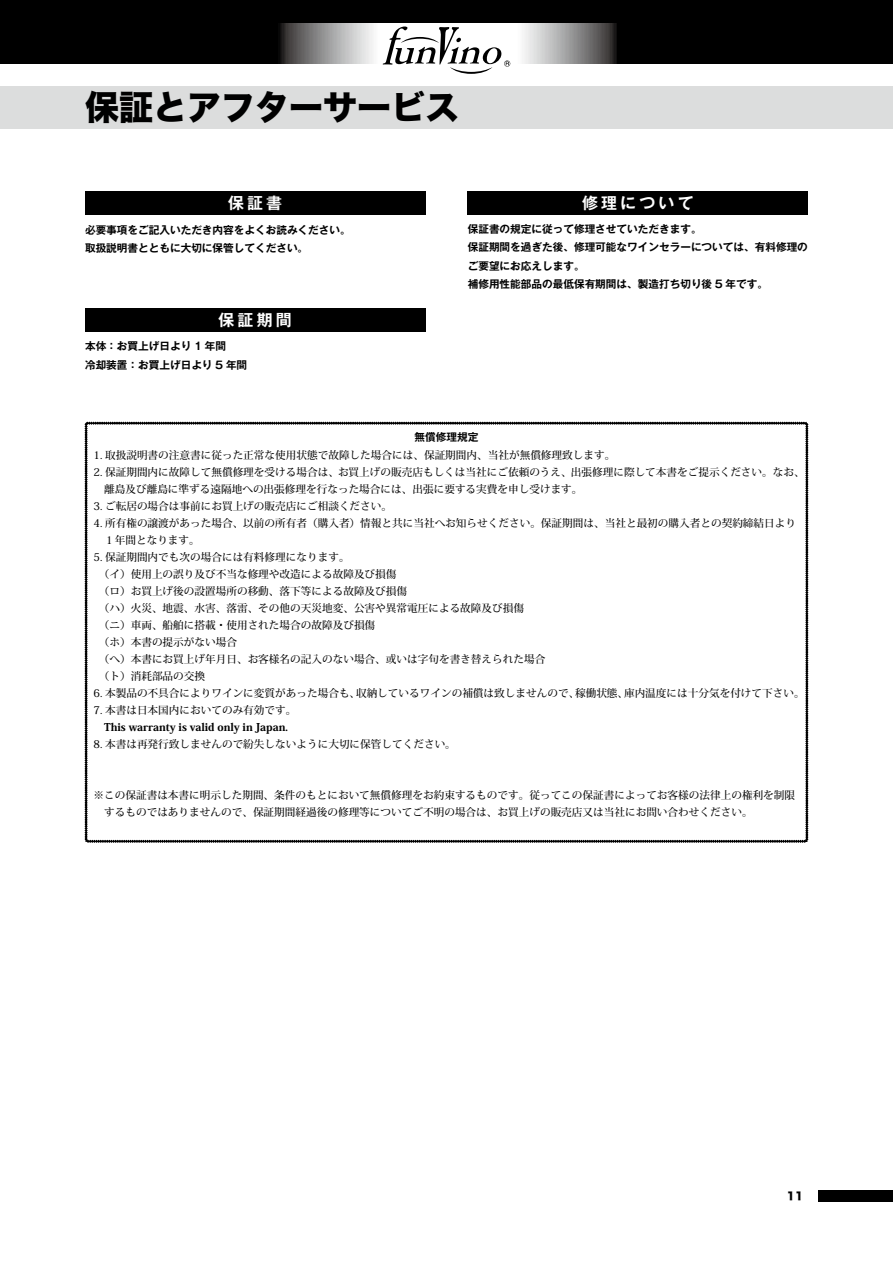
<style>
.page{position:relative;width:893px;height:1263px;background:#fff}
.page>*{position:absolute;margin:0;border:0;box-sizing:border-box;transform-origin:0 0}
.t1{font:34.05px "Hira Kaku Std W8";color:#000}
.t2{font:700 15.9px "Gothic MB101 Pr 5 De";letter-spacing:.2em;color:#fefefe}
.t3{font:500 10.65px/17px "Koz Min Pro";color:#000}
.t4{font:700 10.65px/18.6px "Gothic MB101 Pr 5 De";color:#000}
.t5{font:800 10.65px "Koz Min Pro";color:#000}
.t6{font:10.65px "Hira Kaku Std W8";color:#000}
</style>
<div class="page">
<div style="left:818px;top:1190px;width:75px;height:12px;background:#000"></div>
<div style="left:0;top:0;width:893px;height:64px;background:#000"></div>
<svg style="left:280px;top:23px;width:337px;height:41px;background:#a6a5a6"></svg>
<svg style="left:383px;top:27px;width:127px;height:47px"></svg>
<div style="left:0;top:86px;width:893px;height:42px;background:#dcdddd"></div>
<div style="left:85px;top:191px;width:340px;height:24px;background:#000"></div>
<div style="left:85px;top:308px;width:340px;height:24px;background:#000"></div>
<div style="left:468px;top:191px;width:340px;height:24px;background:#000"></div>
<svg style="left:85px;top:422px;width:723px;height:420px"></svg>
<h1 class="t1" style="left:85px;top:88px;width:376px">保証とアフターサービス</h1>
<h2 class="t2" style="left:228px;top:190px;width:56px">保証書</h2>
<p class="t4" style="left:85px;top:219px;width:267px">必要事項をご記入いただき内容をよくお読みください。取扱説明書とともに大切に保管してください。</p>
<h2 class="t2" style="left:218px;top:307px;width:75px">保証期間</h2>
<p class="t4" style="left:85px;top:336px;width:164px">本体：お買上げ日より 1 年間<br>冷却装置：お買上げ日より 5 年間</p>
<h2 class="t2" style="left:582px;top:190px;width:113px">修理について</h2>
<p class="t4" style="left:468px;top:218px;width:342px">保証書の規定に従って修理させていただきます。<br>保証期間を過ぎた後、修理可能なワインセラーについては、有料修理のご要望にお応えします。　<br>補修用性能部品の最低保有期間は、製造打ち切り後 5 年です。</p>
<p class="t4" style="left:415px;top:427px;width:65px">無償修理規定</p>
<p class="t3" style="left:94px;top:446px;width:523px">1. 取扱説明書の注意書に従った正常な使用状態で故障した場合には、保証期間内、当社が無償修理致します。</p>
<p class="t3" style="left:104px;top:463px;width:702px;text-indent:-11px">2. 保証期間内に故障して無償修理を受ける場合は、お買上げの販売店もしくは当社にご依頼のうえ、出張修理に際して本書をご提示ください。なお、離島及び離島に準ずる遠隔地への出張修理を行なった場合には、出張に要する実費を申し受けます。</p>
<p class="t3" style="left:94px;top:497px;width:300px">3. ご転居の場合は事前にお買上げの販売店にご相談ください。</p>
<p class="t3" style="left:104px;top:514px;width:693px;text-indent:-11px">4. 所有権の譲渡があった場合、以前の所有者（購入者）情報と共に当社へお知らせください。保証期間は、当社と最初の購入者との契約締結日より<br>１年間となります。</p>
<p class="t3" style="left:94px;top:548px;width:453px">5. 保証期間内でも次の場合には有料修理になります。<br>　（イ）使用上の誤り及び不当な修理や改造による故障及び損傷<br>　（ロ）お買上げ後の設置場所の移動、落下等による故障及び損傷<br>　（ハ）火災、地震、水害、落雷、その他の天災地変、公害や異常電圧による故障及び損傷<br>　（ニ）車両、船舶に搭載・使用された場合の故障及び損傷<br>　（ホ）本書の提示がない場合<br>　（へ）本書にお買上げ年月日、お客様名の記入のない場合、或いは字句を書き替えられた場合　（ト）消耗部品の交換</p>
<p class="t3" style="left:94px;top:684px;width:713px">6. 本製品の不具合によりワインに変質があった場合も、収納しているワインの補償は致しませんので、稼働状態、庫内温度には十分気を付けて下さい。</p>
<p class="t3" style="left:94px;top:701px;width:204px">7. 本書は日本国内においてのみ有効です。</p>
<p class="t5" style="left:104px;top:719px;width:185px">This warranty is valid only in Japan.</p>
<p class="t3" style="left:94px;top:735px;width:364px">8. 本書は再発行致しませんので紛失しないように大切に保管してください。</p>
<p class="t3" style="left:104px;top:786px;width:692px;text-indent:-11px">※この保証書は本書に明示した期間、条件のもとにおいて無償修理をお約束するものです。従ってこの保証書によってお客様の法律上の権利を制限するものではありませんので、保証期間経過後の修理等についてご不明の場合は、お買上げの販売店又は当社にお問い合わせください。</p>
<p class="t6" style="left:787px;top:1190px;width:18px">11</p>
</div>
